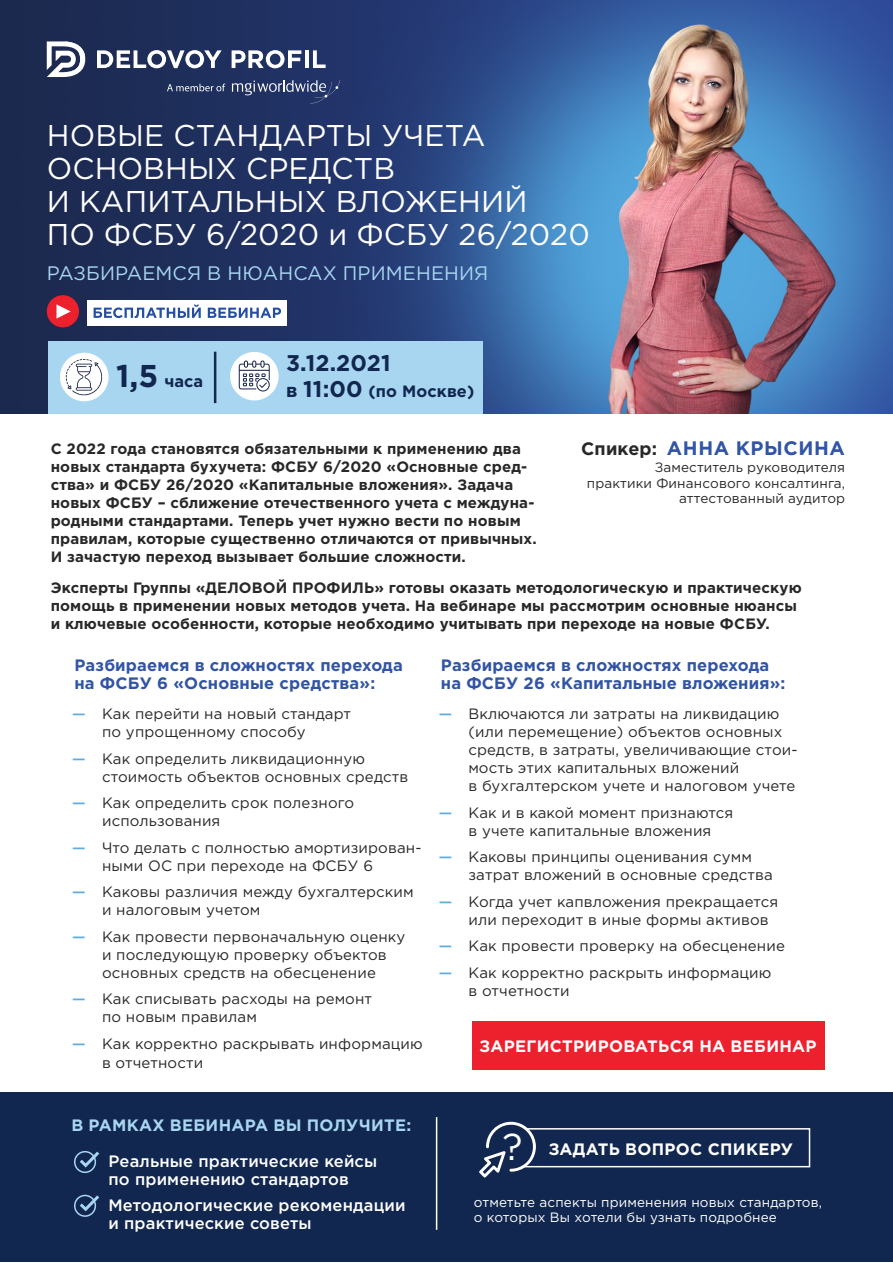
<style>
.page{position:relative;width:893px;height:1263px;background:#fff}
.page>*{position:absolute;margin:0;border:0;box-sizing:border-box;transform-origin:0 0}
.t1{font:37.5px "Gotham Pro";color:#fff}
.t2{font:30px/33px "Gotham Pro";letter-spacing:.005em;color:#fff}
.t3{font:700 22.65px "Gotham Pro";letter-spacing:.005em;color:#112750}
.t4{font:19.5px "Gotham Pro";letter-spacing:.005em;color:#a8d6f0}
.t5{font:700 19.5px "Gotham Pro";color:#3154a5}
.t6{font:700 18px "Gotham Pro";letter-spacing:.01em;color:#292829}
.t7{font:700 16.5px/18px "Gotham Pro";letter-spacing:.01em;color:#3154a5}
.t8{font:500 16.5px/18px "Gotham Pro";letter-spacing:.01em;color:#fff}
.t9{font:700 16.5px "Gotham Pro";color:#fff}
.t10{font:700 16.5px "Gotham Pro";color:#a8d6f0}
.t11{font:700 16.35px "Gotham Pro";letter-spacing:.005em;color:#112750}
.t12{font:15px/18px "Gotham Pro";letter-spacing:.01em;color:#292829}
.t13{font:700 15px/18px "Gotham Pro";letter-spacing:.01em;color:#292829}
.t14{font:13.5px/15px "Gotham Pro";letter-spacing:.01em;color:#fff}
.t15{font:13.5px/16.5px "Gotham Pro";letter-spacing:.01em;color:#292829;text-align:right}
.s1{font-size:31.5px}
.s2{font-size:18.9px}
.s3{font-size:22.65px}
.s4{font-size:19.5px;color:#3154a5}
.s5{font-weight:500;color:#5eaee0}
</style>
<div class="page">
<img style="left:0;top:0;width:893px;height:413px">
<div style="left:49px;top:341px;width:434px;height:73px;background:#a8d6f0"></div>
<div style="left:0;top:1093px;width:893px;height:169px;background:#112750"></div>
<div style="left:47px;top:295px;width:32px;height:32px;background:#ed202e;border-radius:50%"></div>
<svg style="left:56px;top:304px;width:15px;height:15px"></svg>
<div style="left:88px;top:300px;width:199px;height:25px;background:#fff"></div>
<svg style="left:94px;top:304px;width:187px;height:14px"></svg>
<div style="left:230px;top:352px;width:49px;height:48px;background:#fff;border-radius:50%"></div>
<div style="left:60px;top:353px;width:49px;height:48px;background:#fff;border-radius:50%"></div>
<svg style="left:239px;top:360px;width:31px;height:31px"></svg>
<svg style="left:66px;top:359px;width:37px;height:37px"></svg>
<hr style="left:214px;top:352px;width:2px;height:51px;background:#112750">
<div style="left:472px;top:1022px;width:353px;height:48px;background:#ed202e"></div>
<hr style="left:436px;top:1117px;width:1px;height:113px;background:#fff">
<div style="left:74px;top:1151px;width:22px;height:22px;border:2px solid #a8d6f0;border-radius:50%"></div>
<div style="left:74px;top:1195px;width:22px;height:22px;border:2px solid #a8d6f0;border-radius:50%"></div>
<svg style="left:77px;top:1151px;width:23px;height:19px"></svg>
<svg style="left:77px;top:1194px;width:23px;height:19px"></svg>
<svg style="left:232px;top:80px;width:108px;height:24px;background:#3d4c78"></svg>
<svg style="left:47px;top:41px;width:38px;height:36px"></svg>
<svg style="left:97px;top:50px;width:125px;height:18px"></svg>
<svg style="left:232px;top:50px;width:69px;height:18px"></svg>
<hr style="left:305px;top:50px;width:4px;height:18px;background:#fff">
<svg style="left:313px;top:50px;width:13px;height:18px"></svg>
<svg style="left:167px;top:84px;width:58px;height:7px"></svg>
<svg style="left:479px;top:1122px;width:332px;height:55px"></svg>
<h2 class="t2" style="left:47px;top:119px;width:544px">НОВЫЕ СТАНДАРТЫ УЧЕТА<br>ОСНОВНЫХ СРЕДСТВ<br>И КАПИТАЛЬНЫХ ВЛОЖЕНИЙ<br>ПО ФСБУ 6/2020 и ФСБУ 26/2020</h2>
<h3 class="t4" style="left:47px;top:262px;width:443px">РАЗБИРАЕМСЯ В НЮАНСАХ ПРИМЕНЕНИЯ</h3>
<p class="t11" style="left:116px;top:372px;width:89px"><span class="s1">1,5</span> часа</p>
<h3 class="t3" style="left:286px;top:350px;width:106px">3.12.2021</h3>
<p class="t11" style="left:286px;top:381px;width:190px"><span class="s2">в</span> <span class="s3">11:00</span> (по Москве)</p>
<p class="t6" style="left:581px;top:439px;width:102px">Спикер: <span class="s4">Анн</span></p>
<h3 class="t5" style="left:714px;top:437px;width:85px">а Крысин</h3>
<h3 class="t5" style="left:829px;top:437px;width:17px">а</h3>
<p class="t15" style="left:587px;top:459px;width:260px">Заместитель руководителя практики Финансового консалтинга,</p>
<p class="t15" style="left:679px;top:490px;width:168px">аттестованный аудитор</p>
<p class="t13" style="left:51px;top:439px;width:488px">С 2022 года становятся обязательными к применению два новых стандарта бухучета: ФСБУ 6/2020 «Основные сред&shy;ства» и ФСБУ 26/2020 «Капитальные вложения». Задача новых ФСБУ – сближение отечественного учета с междуна&shy;родными стандартами. Теперь учет нужно вести по новым правилам, которые существенно отличаются от привычных.<br>И зачастую переход вызывает большие сложности.</p>
<p class="t13" style="left:51px;top:578px;width:753px">Эксперты Группы «ДЕЛОВОЙ ПРОФИЛЬ» готовы оказать методологическую и практическую помощь в применении новых методов учета. На вебинаре мы рассмотрим основные нюансы и ключевые особенности, которые необходимо учитывать при переходе на новые ФСБУ.</p>
<p class="t7" style="left:74px;top:656px;width:330px">Разбираемся в сложностях перехода на ФСБУ 6 «Основные средства»:</p>
<p class="t12" style="left:102px;top:705px;width:251px;text-indent:-30px"><span class="s5">—</span> Как перейти на новый стандарт по упрощенному способу</p>
<p class="t12" style="left:102px;top:749px;width:308px;text-indent:-30px"><span class="s5">—</span> Как определить ликвидационную стоимость объектов основных средств</p>
<p class="t12" style="left:102px;top:794px;width:254px;text-indent:-30px"><span class="s5">—</span> Как определить срок полезного использования</p>
<p class="t12" style="left:102px;top:838px;width:321px;text-indent:-30px"><span class="s5">—</span> Что делать с полностью амортизирован&shy;ными ОС при переходе на ФСБУ 6</p>
<p class="t12" style="left:102px;top:883px;width:313px;text-indent:-30px"><span class="s5">—</span> Каковы различия между бухгалтерским и налоговым учетом</p>
<p class="t12" style="left:102px;top:927px;width:305px;text-indent:-30px"><span class="s5">—</span> Как провести первоначальную оценку и последующую проверку объектов основных средств на обесценение</p>
<p class="t12" style="left:102px;top:990px;width:272px;text-indent:-30px"><span class="s5">—</span> Как списывать расходы на ремонт по новым правилам</p>
<p class="t12" style="left:102px;top:1033px;width:322px;line-height:19.5px;text-indent:-30px"><span class="s5">—</span> Как корректно раскрывать информацию в отчетности</p>
<p class="t7" style="left:441px;top:656px;width:346px">Разбираемся в сложностях перехода на ФСБУ 26 «Капитальные вложения»:</p>
<p class="t12" style="left:468px;top:705px;width:331px;text-indent:-30px"><span class="s5">—</span> Включаются ли затраты на ликвидацию (или перемещение) объектов основных средств, в затраты, увеличивающие стои&shy;мость этих капитальных вложений<br>в бухгалтерском учете и налоговом учете</p>
<p class="t12" style="left:439px;top:803px;width:296px;text-align:center"><span class="s5">—</span> Как и в какой момент признаются в учете капитальные вложения</p>
<p class="t12" style="left:468px;top:848px;width:306px;text-indent:-30px"><span class="s5">—</span> Каковы принципы оценивания сумм затрат вложений в основные средства</p>
<p class="t12" style="left:468px;top:892px;width:311px;text-indent:-30px"><span class="s5">—</span> Когда учет капвложения прекращается или переходит в иные формы активов</p>
<p class="t12" style="left:439px;top:937px;width:348px"><span class="s5">—</span> Как провести проверку на обесценение</p>
<p class="t12" style="left:468px;top:963px;width:304px;text-indent:-30px"><span class="s5">—</span> Как корректно раскрыть информацию в отчетности</p>
<p class="t9" style="left:480px;top:1036px;width:37px">Зарегистриров</p>
<p class="t9" style="left:635px;top:1036px;width:25px">атьс</p>
<p class="t9" style="left:682px;top:1036px;width:62px">я на вебин</p>
<p class="t9" style="left:792px;top:1036px;width:24px">ар</p>
<p class="t10" style="left:71px;top:1115px;width:112px">В рамках вебин</p>
<p class="t10" style="left:232px;top:1115px;width:89px">ара Вы полу</p>
<p class="t10" style="left:359px;top:1115px;width:25px">чите</p>
<p class="t10" style="left:406px;top:1115px;width:6px">:</p>
<h1 class="t1" style="left:502px;top:1126px;width:22px">?</h1>
<p class="t9" style="left:549px;top:1139px;width:91px">Задать вопрос</p>
<p class="t9" style="left:708px;top:1139px;width:14px">спикеру</p>
<p class="t8" style="left:108px;top:1152px;width:270px">Реальные практические кейсы по применению стандартов</p>
<p class="t8" style="left:108px;top:1196px;width:299px">Методологические рекомендации и практические советы</p>
<p class="t14" style="left:474px;top:1195px;width:350px">отметьте аспекты применения новых стандартов, о которых Вы хотели бы узнать подробнее</p>
</div>
